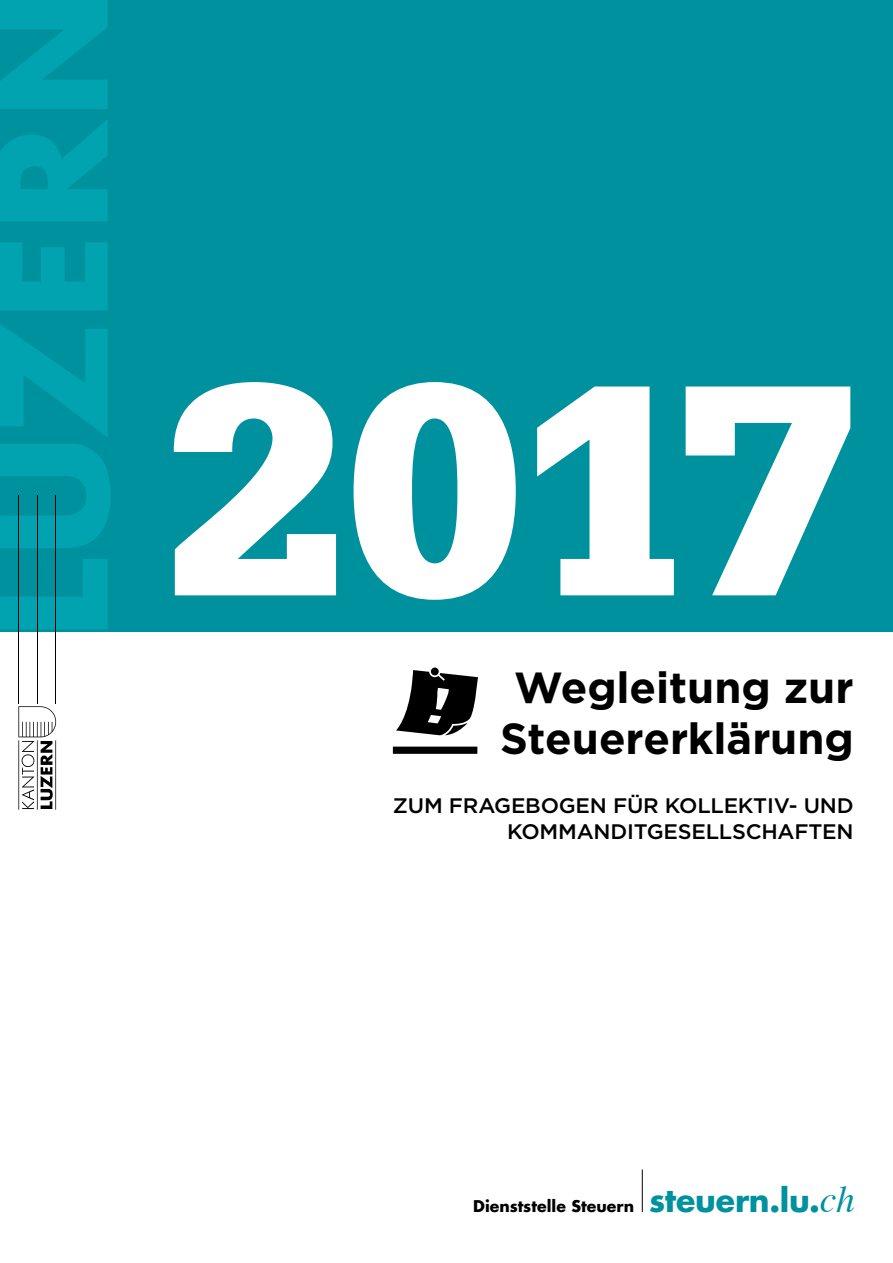
<style>
.page{position:relative;width:893px;height:1263px;background:#fff}
.page>*{position:absolute;margin:0;border:0;box-sizing:border-box;transform-origin:0 0}
.t1{font:900 319.2px "Serifa Std";color:#fff}
.t2{font:700 43.5px/50.2px "Gotham";color:#000;text-align:center}
.t3{font:500 21px/25.5px "Gotham";letter-spacing:-.01em;color:#000;text-align:right}
.t4{font:700 15.75px "Futura Std";color:#000}
.s1{font-size:31.5px;color:#00919f}
.s2{font-family:"Times";font-weight:400;font-style:italic;font-size:37.5px;color:#00919f}
</style>
<div class="page">
<hr style="left:642px;top:1169px;width:1px;height:43px;background:#000">
<div style="left:0;top:0;width:893px;height:631px;background:#00919f"></div>
<svg style="left:0;top:324px;width:108px;height:113px"></svg>
<svg style="left:0;top:0;width:108px;height:109px"></svg>
<svg style="left:0;top:444px;width:111px;height:104px"></svg>
<svg style="left:0;top:242px;width:108px;height:68px"></svg>
<svg style="left:0;top:559px;width:108px;height:70px"></svg>
<svg style="left:0;top:120px;width:108px;height:101px"></svg>
<hr style="left:18px;top:740px;width:1px;height:70px;background:#000">
<hr style="left:37px;top:740px;width:1px;height:70px;background:#000">
<hr style="left:37px;top:495px;width:1px;height:208px;background:#000">
<hr style="left:55px;top:740px;width:1px;height:70px;background:#000">
<hr style="left:55px;top:495px;width:1px;height:208px;background:#000">
<svg style="left:18px;top:706px;width:38px;height:103px"></svg>
<hr style="left:18px;top:495px;width:1px;height:208px;background:#000">
<svg style="left:396px;top:667px;width:82px;height:68px"></svg>
<div style="left:393px;top:747px;width:84px;height:7px;background:#000"></div>
<h1 class="t1" style="left:166px;top:303px;width:692px">2017</h1>
<h2 class="t2" style="left:500px;top:662px;width:355px">Wegleitung zur<br>Steuererklärung</h2>
<p class="t3" style="left:393px;top:793px;width:462px">ZUM FRAGEBOGEN FÜR KOLLEKTIV- UND<br>KOMMANDITGESELLSCHAFTEN</p>
<p class="t4" style="left:473px;top:1195px;width:383px">Dienststelle Steuern <span class="s1">steuern.lu.</span><span class="s2">ch</span></p>
</div>
